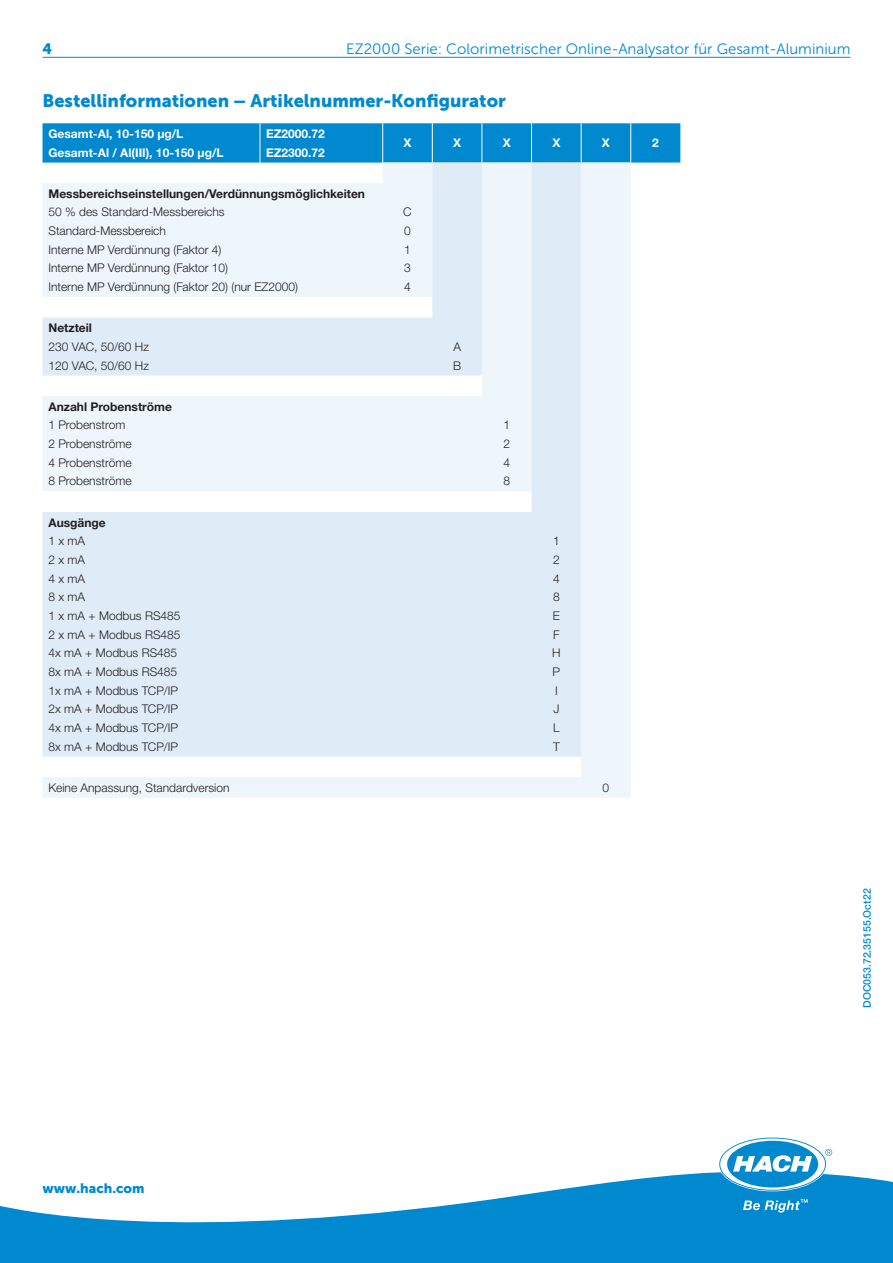
<style>
.page{position:relative;width:893px;height:1263px;background:#fff}
.page>*{position:absolute;margin:0;border:0;box-sizing:border-box;transform-origin:0 0}
.Head_2{font:18px "Museo Sans 900";color:#0089cf}
.Head_3{font:15px "Museo Sans 300";color:#0089cf}
.Head_3-2{font:15px "Museo Sans 900";color:#0089cf}
.Text_1_Color{font:13.5px "Museo Sans 900";color:#0089cf}
.Text_1{font:300 12px "Helvetica Neue LTW1 G";color:#231f20}
.Text_1-2{font:700 12px "Helvetica Neue LTW1 G";color:#231f20}
.Text_1-3{font:700 12px "Helvetica Neue LTW1 G";color:#fff}
.t1{font:500 10.5px "Helvetica Neue LTW1 G";color:#0089cf}
</style>
<div class="page">
<svg style="left:0;top:1168px;width:893px;height:95px;fill:#0089cf"></svg>
<svg style="left:720px;top:1138px;width:112px;height:52px"></svg>
<svg style="left:743px;top:1199px;width:65px;height:13px"></svg>
<hr style="left:43px;top:57px;width:807px;height:1px;background:#0089cf">
<div style="left:43px;top:123px;width:637px;height:40px;background:#0089cf"></div>
<svg style="left:43px;top:163px;width:588px;height:635px;fill:#eef5fb"></svg>
<svg style="left:43px;top:163px;width:538px;height:594px;background:#e7f0f9"></svg>
<hr style="left:260px;top:123px;width:1px;height:40px;background:#fff">
<hr style="left:382px;top:123px;width:1px;height:40px;background:#fff">
<hr style="left:432px;top:123px;width:1px;height:40px;background:#fff">
<hr style="left:482px;top:123px;width:1px;height:40px;background:#fff">
<hr style="left:531px;top:123px;width:1px;height:40px;background:#fff">
<hr style="left:581px;top:123px;width:1px;height:40px;background:#fff">
<hr style="left:630px;top:123px;width:1px;height:40px;background:#fff">
<p class="Head_3-2" style="left:43px;top:40px;width:11px">4</p>
<p class="Head_3" style="left:346px;top:41px;width:506px">EZ2000 Serie: Colorimetrischer Online-Analysator für Gesamt-Aluminium</p>
<p class="Head_2" style="left:43px;top:91px;width:465px">Bestellinformationen – Artikelnummer-Konfigurator</p>
<p class="Text_1-3" style="left:49px;top:126px;width:136px">Gesamt-Al, 10-150 µg/L</p>
<p class="Text_1-3" style="left:49px;top:145px;width:177px">Gesamt-Al / Al(III), 10-150 µg/L</p>
<p class="Text_1-3" style="left:266px;top:126px;width:60px">EZ2000.72</p>
<p class="Text_1-3" style="left:266px;top:145px;width:60px">EZ2300.72</p>
<p class="Text_1-3" style="left:403px;top:136px;width:10px">X</p>
<p class="Text_1-3" style="left:453px;top:136px;width:10px">X</p>
<p class="Text_1-3" style="left:503px;top:136px;width:10px">X</p>
<p class="Text_1-3" style="left:552px;top:136px;width:10px">X</p>
<p class="Text_1-3" style="left:602px;top:136px;width:10px">X</p>
<p class="Text_1-3" style="left:652px;top:136px;width:8px">2</p>
<p class="Text_1-2" style="left:49px;top:186px;width:318px">Messbereichseinstellungen/Verdünnungsmöglichkeiten</p>
<p class="Text_1" style="left:49px;top:205px;width:178px">50 % des Standard-Messbereichs</p>
<p class="Text_1" style="left:49px;top:223px;width:119px">Standard-Messbereich</p>
<p class="Text_1" style="left:49px;top:242px;width:174px">Interne MP Verdünnung (Faktor 4)</p>
<p class="Text_1" style="left:49px;top:261px;width:181px">Interne MP Verdünnung (Faktor 10)</p>
<p class="Text_1" style="left:49px;top:279px;width:251px">Interne MP Verdünnung (Faktor 20) (nur EZ2000)</p>
<p class="Text_1-2" style="left:49px;top:321px;width:45px">Netzteil</p>
<p class="Text_1" style="left:49px;top:339px;width:102px">230 VAC, 50/60 Hz</p>
<p class="Text_1" style="left:49px;top:358px;width:102px">120 VAC, 50/60 Hz</p>
<p class="Text_1-2" style="left:49px;top:399px;width:125px">Anzahl Probenströme</p>
<p class="Text_1" style="left:49px;top:418px;width:78px">1 Probenstrom</p>
<p class="Text_1" style="left:49px;top:436px;width:85px">2 Probenströme</p>
<p class="Text_1" style="left:49px;top:455px;width:85px">4 Probenströme</p>
<p class="Text_1" style="left:49px;top:474px;width:85px">8 Probenströme</p>
<p class="Text_1-2" style="left:49px;top:515px;width:59px">Ausgänge</p>
<p class="Text_1" style="left:49px;top:534px;width:38px">1 x mA</p>
<p class="Text_1" style="left:49px;top:552px;width:38px">2 x mA</p>
<p class="Text_1" style="left:49px;top:571px;width:38px">4 x mA</p>
<p class="Text_1" style="left:49px;top:590px;width:38px">8 x mA</p>
<p class="Text_1" style="left:49px;top:608px;width:134px">1 x mA + Modbus RS485</p>
<p class="Text_1" style="left:49px;top:627px;width:134px">2 x mA + Modbus RS485</p>
<p class="Text_1" style="left:49px;top:646px;width:130px">4x mA + Modbus RS485</p>
<p class="Text_1" style="left:49px;top:664px;width:130px">8x mA + Modbus RS485</p>
<p class="Text_1" style="left:49px;top:683px;width:131px">1x mA + Modbus TCP/IP</p>
<p class="Text_1" style="left:49px;top:702px;width:131px">2x mA + Modbus TCP/IP</p>
<p class="Text_1" style="left:49px;top:720px;width:131px">4x mA + Modbus TCP/IP</p>
<p class="Text_1" style="left:49px;top:739px;width:131px">8x mA + Modbus TCP/IP</p>
<p class="Text_1" style="left:403px;top:205px;width:10px">C</p>
<p class="Text_1" style="left:404px;top:223px;width:8px">0</p>
<p class="Text_1" style="left:404px;top:242px;width:8px">1</p>
<p class="Text_1" style="left:404px;top:261px;width:8px">3</p>
<p class="Text_1" style="left:404px;top:279px;width:8px">4</p>
<p class="Text_1" style="left:453px;top:339px;width:9px">A</p>
<p class="Text_1" style="left:453px;top:358px;width:10px">B</p>
<p class="Text_1" style="left:503px;top:418px;width:8px">1</p>
<p class="Text_1" style="left:503px;top:436px;width:8px">2</p>
<p class="Text_1" style="left:503px;top:455px;width:8px">4</p>
<p class="Text_1" style="left:503px;top:474px;width:8px">8</p>
<p class="Text_1" style="left:553px;top:534px;width:8px">1</p>
<p class="Text_1" style="left:553px;top:552px;width:8px">2</p>
<p class="Text_1" style="left:553px;top:571px;width:8px">4</p>
<p class="Text_1" style="left:553px;top:590px;width:8px">8</p>
<p class="Text_1" style="left:553px;top:608px;width:9px">E</p>
<p class="Text_1" style="left:553px;top:627px;width:8px">F</p>
<p class="Text_1" style="left:552px;top:646px;width:10px">H</p>
<p class="Text_1" style="left:553px;top:664px;width:9px">P</p>
<p class="Text_1" style="left:555px;top:683px;width:4px">I</p>
<p class="Text_1" style="left:553px;top:702px;width:7px">J</p>
<p class="Text_1" style="left:553px;top:720px;width:8px">L</p>
<p class="Text_1" style="left:553px;top:739px;width:8px">T</p>
<p class="Text_1" style="left:49px;top:780px;width:183px">Keine Anpassung, Standardversion</p>
<p class="Text_1" style="left:603px;top:780px;width:8px">0</p>
<p class="t1" style="left:861px;top:1008px;width:121px;rotate:-90deg">DOC053.72.35155.Oct22</p>
<p class="Text_1_Color" style="left:43px;top:1181px;width:104px">www.hach.com</p>
</div>
